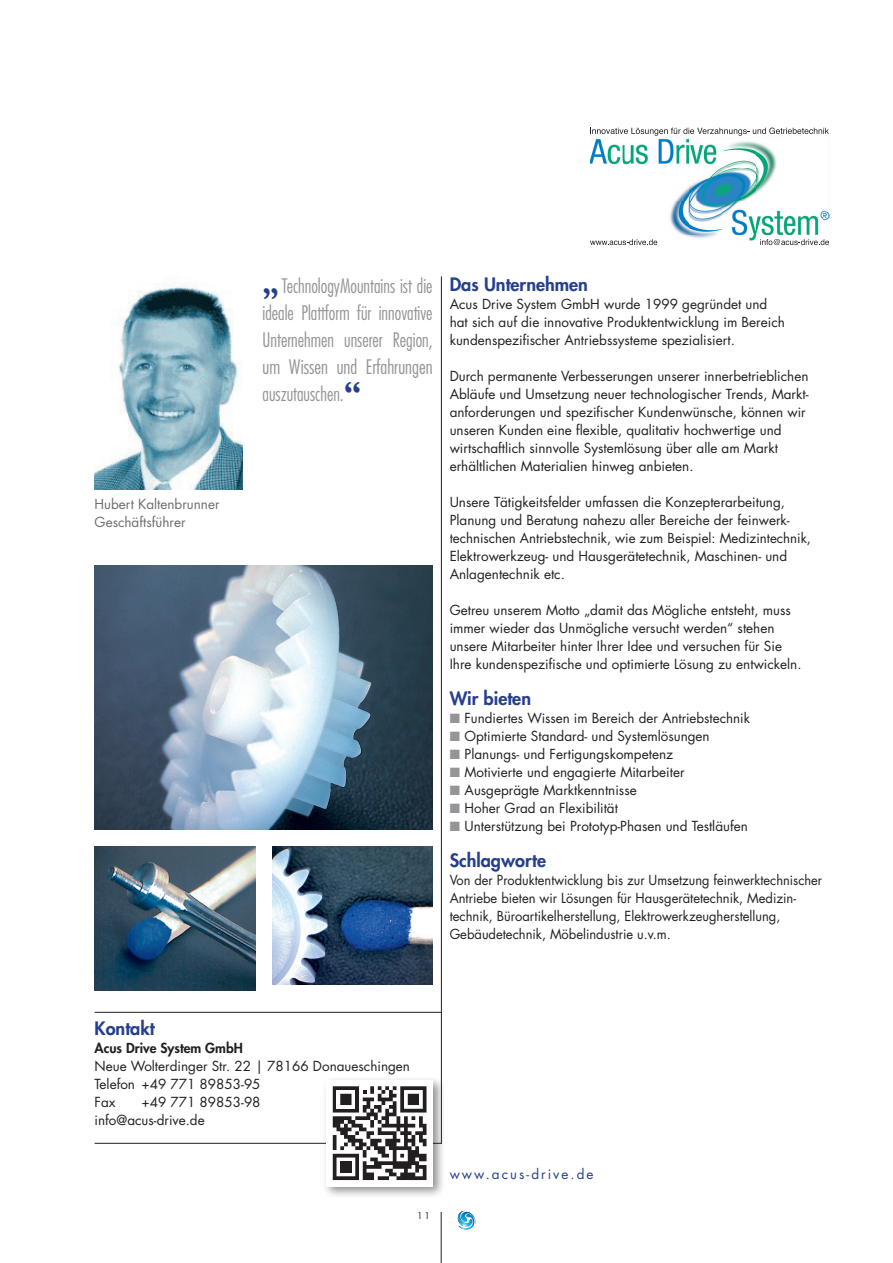
<style>
.page{position:relative;width:893px;height:1263px;background:#fff}
.page>*{position:absolute;margin:0;border:0;box-sizing:border-box;transform-origin:0 0}
.t1{font:300 condensed 19.5px/27px "Futura Std";color:#939598;text-align:justify;scale:.95 1}
.t2{font:800 18px "Futura Std";color:#253f8e}
.t3{font:13.5px/18px "Futura Std";color:#231f20}
.t4{font:13.5px/18px "Futura Std";color:#231f20;scale:.95 1}
.t5{font:13.5px/18px "Futura Std";color:#6c6d70}
.t6{font:800 13.5px "Futura Std";color:#231f20}
.t7{font:13.5px "Futura Std";letter-spacing:.15em;color:#253f8e}
.t8{font:9px "Futura Std";color:#231f20}
.s1{font-family:"Garamond";font-weight:700;font-stretch:normal;font-size:34.5px;color:#253f8e}
.s2{color:#939598}
</style>
<div class="page">
<hr style="left:441px;top:1212px;width:1px;height:51px;background:#231f20">
<svg style="left:457px;top:1211px;width:19px;height:19px"></svg>
<img style="left:95px;top:283px;width:147px;height:206px">
<hr style="left:441px;top:276px;width:1px;height:868px;background:#231f20">
<hr style="left:95px;top:1012px;width:346px;height:1px;background:#231f20">
<hr style="left:95px;top:1143px;width:346px;height:1px;background:#231f20">
<div style="left:322px;top:1076px;width:123px;height:123px;background:#231f20;opacity:.5"></div>
<div style="left:327px;top:1080px;width:106px;height:106px;background:#fff"></div>
<svg style="left:333px;top:1086px;width:93px;height:94px"></svg>
<img style="left:590px;top:138px;width:239px;height:104px">
<svg style="left:590px;top:128px;width:239px;height:8px"></svg>
<svg style="left:590px;top:239px;width:67px;height:6px"></svg>
<svg style="left:760px;top:239px;width:69px;height:6px"></svg>
<img style="left:95px;top:566px;width:338px;height:263px">
<img style="left:95px;top:846px;width:160px;height:145px">
<svg style="left:272px;top:984px;width:161px;height:1px"></svg>
<img style="left:272px;top:846px;width:161px;height:138px">
<p class="t5" style="left:95px;top:495px;width:127px">Hubert Kaltenbrunner<br>Geschäftsführer</p>
<h1 class="t1" style="left:263px;top:273px;width:181px"><span class="s1">„</span> TechnologyMountains ist die ideale Plattform für innovative Unternehmen unserer Region, um Wissen und Erfahrungen auszutauschen.<span class="s1">“</span></h1>
<h2 class="t2" style="left:450px;top:273px;width:140px">Das Unternehmen</h2>
<p class="t3" style="left:450px;top:295px;width:337px">Acus Drive System GmbH wurde 1999 gegründet und hat sich auf die innovative Produktentwicklung im Bereich kundenspezifischer Antriebssysteme spezialisiert.</p>
<p class="t3" style="left:450px;top:367px;width:360px">Durch permanente Verbesserungen unserer innerbetrieblichen Abläufe und Umsetzung neuer technologischer Trends, Markt&shy;anforderungen und spezifischer Kundenwünsche, können wir unseren Kunden eine flexible, qualitativ hochwertige und wirtschaftlich sinnvolle Systemlösung über alle am Markt erhältlichen Materialien hinweg anbieten.</p>
<p class="t3" style="left:450px;top:493px;width:363px">Unsere Tätigkeitsfelder umfassen die Konzepterarbeitung, Planung und Beratung nahezu aller Bereiche der feinwerk&shy;technischen Antriebstechnik, wie zum Beispiel: Medizintechnik, Elektrowerkzeug- und Hausgerätetechnik, Maschinen- und Anlagentechnik etc.</p>
<p class="t3" style="left:450px;top:601px;width:353px">Getreu unserem Motto „damit das Mögliche entsteht, muss immer wieder das Unmögliche versucht werden“ stehen unsere Mitarbeiter hinter Ihrer Idee und versuchen für Sie Ihre kundenspezifische und optimierte Lösung zu entwickeln.</p>
<h2 class="t2" style="left:450px;top:687px;width:83px">Wir bieten</h2>
<p class="t3" style="left:450px;top:709px;width:302px"><span class="s2">■</span> Fundiertes Wissen im Bereich der Antriebstechnik</p>
<p class="t3" style="left:450px;top:727px;width:262px"><span class="s2">■</span> Optimierte Standard- und Systemlösungen</p>
<p class="t3" style="left:450px;top:745px;width:225px"><span class="s2">■</span> Planungs- und Fertigungskompetenz</p>
<p class="t3" style="left:450px;top:763px;width:236px"><span class="s2">■</span> Motivierte und engagierte Mitarbeiter</p>
<p class="t3" style="left:450px;top:781px;width:189px"><span class="s2">■</span> Ausgeprägte Marktkenntnisse</p>
<p class="t3" style="left:450px;top:799px;width:170px"><span class="s2">■</span> Hoher Grad an Flexibilität</p>
<p class="t3" style="left:450px;top:817px;width:300px"><span class="s2">■</span> Unterstützung bei Prototyp-Phasen und Testläufen</p>
<h2 class="t2" style="left:450px;top:849px;width:98px">Schlagworte</h2>
<p class="t4" style="left:450px;top:871px;width:394px">Von der Produktentwicklung bis zur Umsetzung feinwerktechnischer Antriebe bieten wir Lösungen für Hausgerätetechnik, Medizin&shy;technik, Büroartikelherstellung, Elektrowerkzeugherstellung, Gebäudetechnik, Möbelindustrie u.v.m.</p>
<h2 class="t2" style="left:95px;top:1017px;width:62px">Kontakt</h2>
<p class="t6" style="left:95px;top:1040px;width:150px">Acus Drive System GmbH</p>
<p class="t3" style="left:95px;top:1058px;width:317px">Neue Wolterdinger Str. 22 | 78166 Donaueschingen<br>Telefon +49 771 89853-95<br>Fax</p>
<p class="t3" style="left:95px;top:1093px;width:168px;text-indent:47px">+49 771 89853-98 info@acus-drive.de</p>
<p class="t8" style="left:417px;top:1210px;width:14px">11</p>
<p class="t7" style="left:450px;top:1165px;width:145px">www.acus-drive.de</p>
</div>
